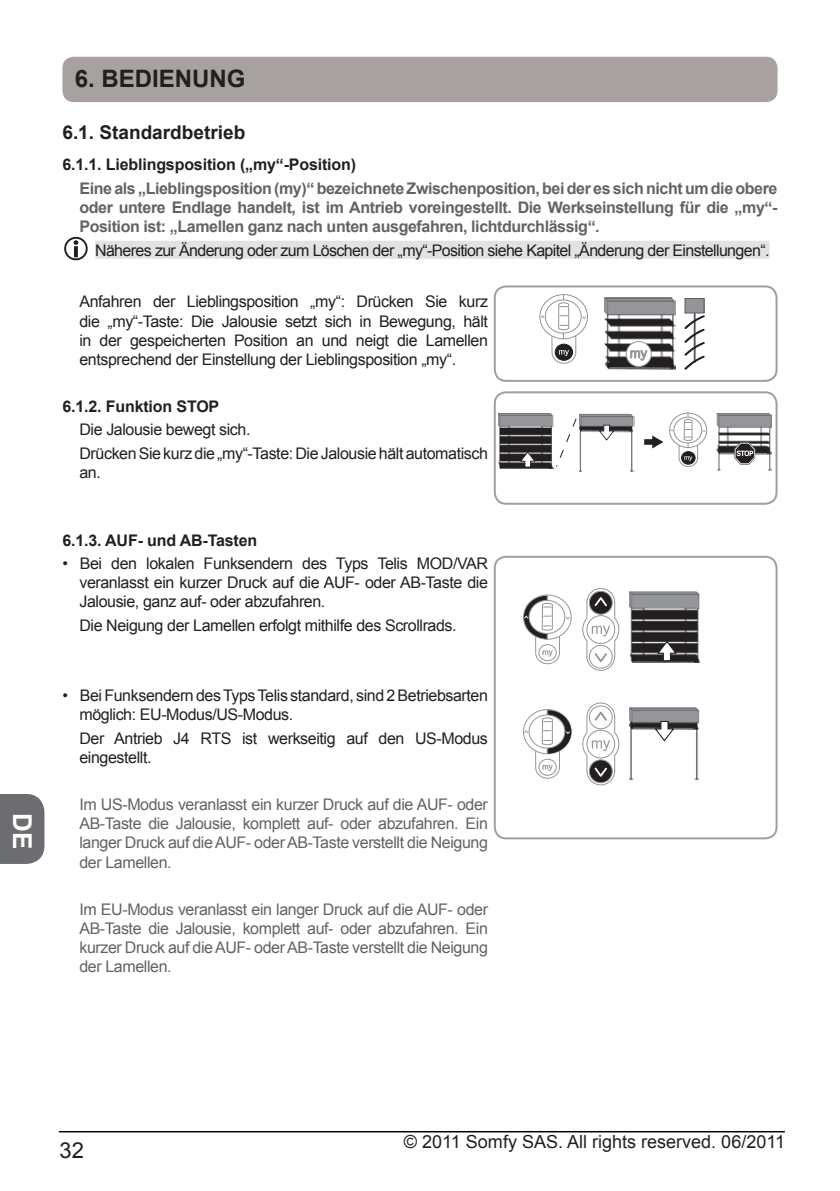
<style>
.page{position:relative;width:840px;height:1191px;background:#fff}
.page>*{position:absolute;margin:0;border:0;box-sizing:border-box;transform-origin:0 0}
.t1{font:700 26px "Arial";color:#fff}
.t2{font:700 24px "Arial";color:#231f20}
.t3{font:22px "Arial";color:#231f20}
.t4{font:700 19px "Arial";color:#231f20}
.t5{font:18px "Arial";color:#231f20}
.t6{font:16px/19.2px "Arial";letter-spacing:-.025em;color:#231f20}
.t7{font:16px/19.2px "Arial";letter-spacing:-.025em;color:#636366;text-align:justify}
.t8{font:700 16px/19.2px "Arial";letter-spacing:-.025em;color:#636366;text-align:justify}
.t9{font:700 16px "Arial";letter-spacing:-.01em;color:#231f20}
</style>
<div class="page">
<hr style="left:59px;top:1131px;width:725px;height:1px;background:#000">
<div style="left:0;top:794px;width:44px;height:70px;background:#6c6d70"></div>
<div style="left:62px;top:57px;width:715px;height:45px;background:#a7a2a0;border-radius:11px"></div>
<div style="left:493px;top:285px;width:284px;height:97px;border:2px solid #9d9fa2;border-radius:11px"></div>
<img style="left:604px;top:297px;width:71px;height:72px">
<svg style="left:626px;top:341px;width:25px;height:25px"></svg>
<div style="left:625px;top:341px;width:26px;height:26px;border:1px solid #939598;border-radius:50%"></div>
<svg style="left:630px;top:350px;width:16px;height:10px"></svg>
<div style="left:693px;top:313px;width:2px;height:49px;border:1px solid #55595b"></div>
<div style="left:684px;top:298px;width:19px;height:15px;background:#939598"></div>
<div style="left:684px;top:298px;width:19px;height:15px;border:1px solid #5b5f63"></div>
<svg style="left:684px;top:316px;width:20px;height:53px"></svg>
<svg style="left:545px;top:300px;width:35px;height:33px"></svg>
<div style="left:544px;top:299px;width:37px;height:34px;border:1px solid #939598;border-radius:50%"></div>
<svg style="left:550px;top:295px;width:36px;height:69px"></svg>
<div style="left:493px;top:391px;width:284px;height:114px;border:2px solid #9d9fa2;border-radius:11px"></div>
<svg style="left:556px;top:418px;width:20px;height:49px"></svg>
<svg style="left:644px;top:435px;width:19px;height:13px"></svg>
<img style="left:579px;top:413px;width:54px;height:59px">
<svg style="left:598px;top:424px;width:15px;height:16px"></svg>
<img style="left:498px;top:413px;width:55px;height:56px">
<svg style="left:520px;top:451px;width:15px;height:16px"></svg>
<div style="left:669px;top:413px;width:37px;height:35px;border:1px solid #939598;border-radius:50%"></div>
<svg style="left:669px;top:413px;width:36px;height:54px"></svg>
<img style="left:716px;top:413px;width:55px;height:57px">
<svg style="left:734px;top:442px;width:20px;height:23px"></svg>
<div style="left:95px;top:241px;width:674px;height:18px;background:#e1e2e4"></div>
<svg style="left:64px;top:237px;width:24px;height:23px"></svg>
<div style="left:493px;top:556px;width:284px;height:283px;border:2px solid #9d9fa2;border-radius:11px"></div>
<svg style="left:582px;top:702px;width:37px;height:83px"></svg>
<svg style="left:528px;top:715px;width:36px;height:33px"></svg>
<div style="left:528px;top:714px;width:37px;height:34px;border:1px solid #939598;border-radius:50%"></div>
<svg style="left:523px;top:730px;width:5px;height:3px"></svg>
<svg style="left:534px;top:710px;width:37px;height:69px"></svg>
<img style="left:629px;top:707px;width:70px;height:73px">
<svg style="left:654px;top:720px;width:19px;height:21px"></svg>
<svg style="left:582px;top:588px;width:37px;height:83px"></svg>
<svg style="left:523px;top:595px;width:47px;height:69px"></svg>
<img style="left:629px;top:591px;width:70px;height:72px">
<svg style="left:657px;top:641px;width:19px;height:20px"></svg>
<h1 class="t1" style="left:39px;top:813px;width:38px;rotate:90deg">DE</h1>
<h2 class="t2" style="left:75px;top:62px;width:172px">6. bEDIEnUng</h2>
<p class="t4" style="left:62px;top:119px;width:184px">6.1. Standardbetrieb</p>
<p class="t9" style="left:62px;top:154px;width:295px">6.1.1. lieblingsposition („my“-Position)</p>
<p class="t8" style="left:79px;top:179px;width:699px">Eine als „Lieblingsposition (my)“ bezeichnete Zwischenposition, bei der es sich nicht um die obere oder untere Endlage handelt, ist im Antrieb voreingestellt. Die Werkseinstellung für die „my“- Position ist: „Lamellen ganz nach unten ausgefahren, lichtdurchlässig“.</p>
<p class="t6" style="left:95px;top:241px;width:675px">Näheres zur Änderung oder zum Löschen der „my“-Position siehe Kapitel „Änderung der Einstellungen“.</p>
<p class="t6" style="left:79px;top:292px;width:410px;text-align:justify">Anfahren der Lieblingsposition „my“: Drücken Sie kurz die „my“-Taste: Die Jalousie setzt sich in Bewegung, hält in der gespeicherten Position an und neigt die Lamellen entsprechend der Einstellung der Lieblingsposition „my“.</p>
<p class="t9" style="left:62px;top:396px;width:158px">6.1.2. Funktion StOP</p>
<p class="t6" style="left:79px;top:418px;width:410px;line-height:23.4px">Die Jalousie bewegt sich.<br>Drücken Sie kurz die „my“-Taste: Die Jalousie hält automatisch</p>
<p class="t6" style="left:79px;top:463px;width:23px">an.</p>
<p class="t9" style="left:62px;top:529px;width:196px">6.1.3. AUF- und Ab-tasten</p>
<p class="t6" style="left:79px;top:554px;width:410px;text-align:justify;text-indent:-17px">• Bei den lokalen Funksendern des Typs Telis MOD/VAR veranlasst ein kurzer Druck auf die AUF- oder AB-Taste die Jalousie, ganz auf- oder abzufahren.</p>
<p class="t6" style="left:79px;top:616px;width:378px">Die Neigung der Lamellen erfolgt mithilfe des Scrollrads.</p>
<p class="t6" style="left:79px;top:686px;width:410px;text-indent:-17px">• Bei Funksendern des Typs Telis standard, sind 2 Betriebsarten möglich: EU-Modus/US-Modus.</p>
<p class="t6" style="left:79px;top:729px;width:410px">Der Antrieb J4 RTS ist werkseitig auf den US-Modus eingestellt.</p>
<p class="t7" style="left:79px;top:795px;width:410px">Im US-Modus veranlasst ein kurzer Druck auf die AUF- oder AB-Taste die Jalousie, komplett auf- oder abzufahren. Ein langer Druck auf die AUF- oder AB-Taste verstellt die Neigung der Lamellen.</p>
<p class="t7" style="left:79px;top:899px;width:410px">Im EU-Modus veranlasst ein langer Druck auf die AUF- oder AB-Taste die Jalousie, komplett auf- oder abzufahren. Ein kurzer Druck auf die AUF- oder AB-Taste verstellt die Neigung der Lamellen.</p>
<h3 class="t3" style="left:60px;top:1136px;width:26px">32</h3>
<p class="t5" style="left:403px;top:1130px;width:382px">© 2011 Somfy SAS. All rights reserved. 06/2011</p>
</div>
